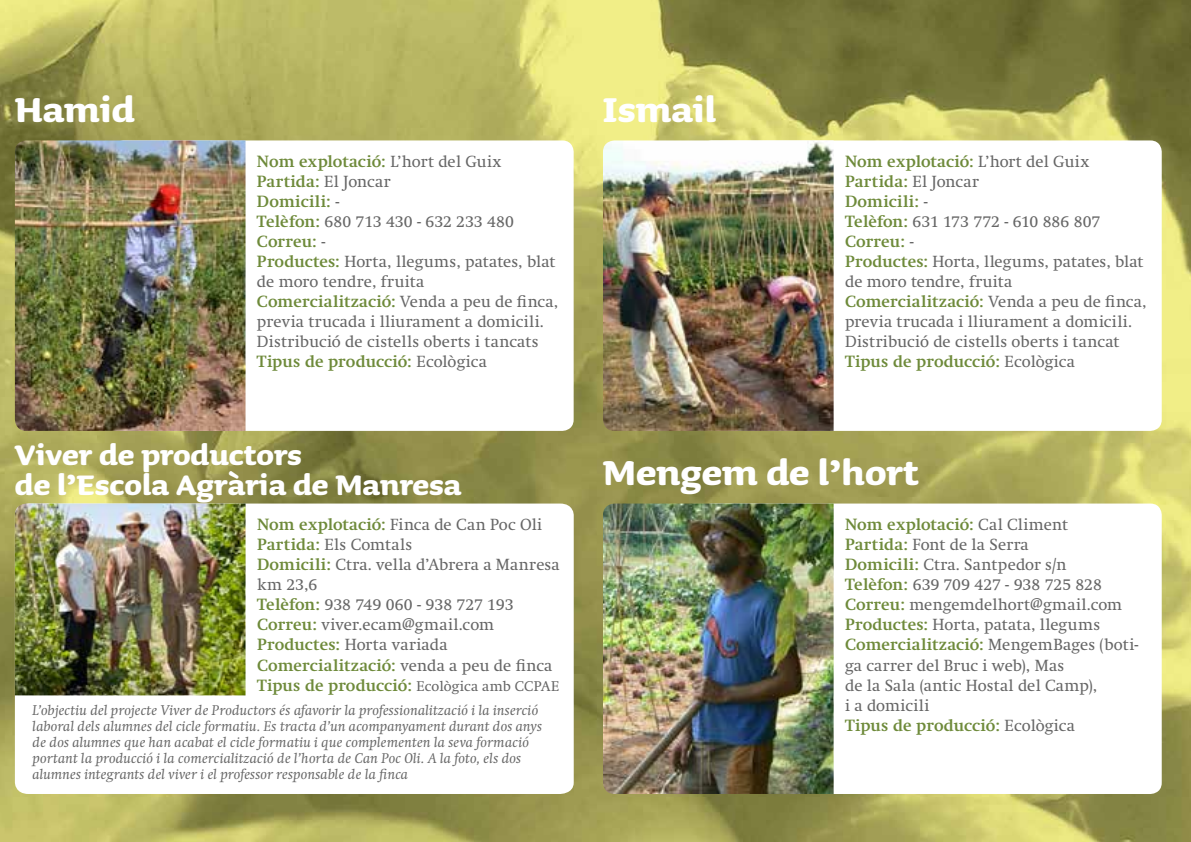
<style>
.page{position:relative;width:1191px;height:842px;background:#fff}
.page>*{position:absolute;margin:0;border:0;box-sizing:border-box;transform-origin:0 0}
.t1{font:700 44px "Sauna";color:#fff}
.t2{font:700 36px/30px "Sauna";color:#fff}
.t3{font:16px/20px "Swift";letter-spacing:.01em;color:#666}
.t4{font:italic 14px/16px "Swift";letter-spacing:.02em;color:#666}
.s1{font-weight:700;color:#6e8a3a}
.s2{font-size:14px}
</style>
<div class="page">
<img style="left:0;top:0;width:1191px;height:842px">
<div style="left:112px;top:140px;width:461px;height:291px;background:#fff;border-radius:11px"></div>
<svg style="left:15px;top:503px;width:559px;height:291px"></svg>
<div style="left:700px;top:140px;width:461px;height:291px;background:#fff;border-radius:11px"></div>
<div style="left:700px;top:503px;width:461px;height:291px;background:#fff;border-radius:11px"></div>
<img style="left:15px;top:140px;width:230px;height:291px">
<img style="left:15px;top:503px;width:230px;height:192px">
<img style="left:603px;top:140px;width:230px;height:291px">
<img style="left:603px;top:503px;width:230px;height:291px">
<h1 class="t1" style="left:15px;top:86px;width:121px">Hamid</h1>
<p class="t3" style="left:257px;top:152px;width:303px"><span class="s1">Nom explotació:</span> L’hort del Guix<br><span class="s1">Partida:</span> El Joncar<br><span class="s1">Domicili:</span> -<br><span class="s1">Telèfon:</span> 680 713 430 - 632 233 480<br><span class="s1">Correu:</span> -<br><span class="s1">Productes:</span> Horta, llegums, patates, blat de moro tendre, fruita<br><span class="s1">Comercialització:</span> Venda a peu de finca, previa trucada i lliurament a domicili.<br>Distribució de cistells oberts i tancats<br><span class="s1">Tipus de producció:</span> Ecològica</p>
<h2 class="t2" style="left:15px;top:439px;width:448px">Viver de productors<br>de l’Escola Agrària de Manresa</h2>
<p class="t3" style="left:257px;top:515px;width:304px"><span class="s1">Nom explotació:</span> Finca de Can Poc Oli<br><span class="s1">Partida:</span> Els Comtals<br><span class="s1">Domicili:</span> Ctra. vella d’Abrera a Manresa km 23,6<br><span class="s1">Telèfon:</span> 938 749 060 - 938 727 193<br><span class="s1">Correu:</span> viver.ecam@gmail.com<br><span class="s1">Productes:</span> Horta variada<br><span class="s1">Comercialització:</span> venda a peu de finca<br><span class="s1">Tipus de producció:</span> <span class="s2">Ecològica amb CCPAE</span></p>
<p class="t4" style="left:33px;top:703px;width:511px">L’objectiu del projecte Viver de Productors és afavorir la professionalització i la inserció laboral dels alumnes del cicle formatiu. Es tracta d’un acompanyament durant dos anys de dos alumnes que han acabat el cicle formatiu i que complementen la seva formació portant la producció i la comercialització de l’horta de Can Poc Oli. A la foto, els dos alumnes integrants del viver i el professor responsable de la finca</p>
<h1 class="t1" style="left:603px;top:86px;width:115px">Ismail</h1>
<p class="t3" style="left:845px;top:152px;width:303px"><span class="s1">Nom explotació:</span> L’hort del Guix<br><span class="s1">Partida:</span> El Joncar<br><span class="s1">Domicili:</span> -<br><span class="s1">Telèfon:</span> 631 173 772 - 610 886 807<br><span class="s1">Correu:</span> -<br><span class="s1">Productes:</span> Horta, llegums, patates, blat de moro tendre, fruita<br><span class="s1">Comercialització:</span> Venda a peu de finca, previa trucada i lliurament a domicili.<br>Distribució de cistells oberts i tancat<br><span class="s1">Tipus de producció:</span> Ecològica</p>
<h1 class="t1" style="left:603px;top:449px;width:317px">Mengem de l’hort</h1>
<p class="t3" style="left:845px;top:515px;width:295px"><span class="s1">Nom explotació:</span> Cal Climent<br><span class="s1">Partida:</span> Font de la Serra<br><span class="s1">Domicili:</span> Ctra. Santpedor s/n<br><span class="s1">Telèfon:</span> 639 709 427 - 938 725 828<br><span class="s1">Correu:</span> mengemdelhort@gmail.com<br><span class="s1">Productes:</span> Horta, patata, llegums<br><span class="s1">Comercialització:</span> MengemBages (boti&shy;ga carrer del Bruc i web), Mas<br>de la Sala (antic Hostal del Camp),<br>i a domicili<br><span class="s1">Tipus de producció:</span> Ecològica</p>
</div>
